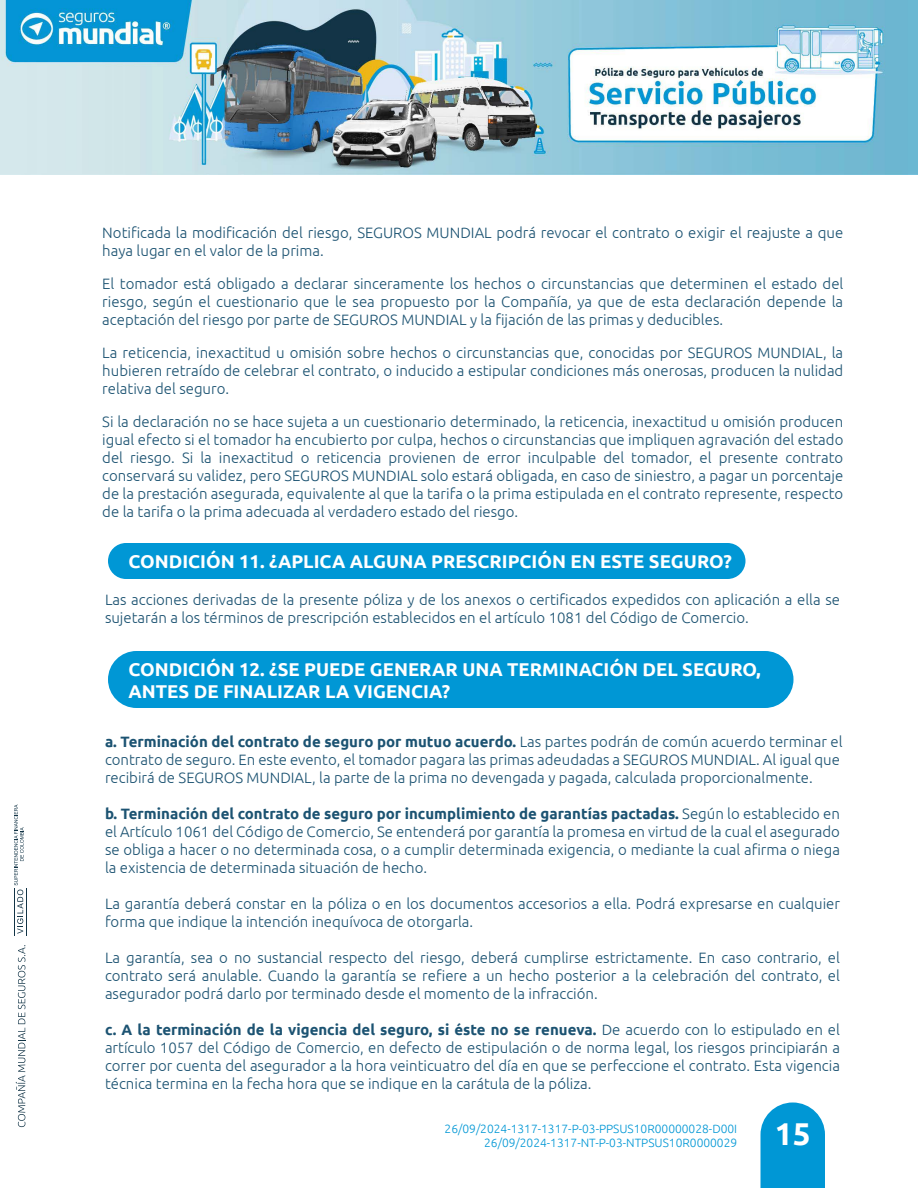
<style>
.page{position:relative;width:918px;height:1188px;background:#fff}
.page>*{position:absolute;margin:0;border:0;box-sizing:border-box;transform-origin:0 0}
.t1{font:700 31.5px "Ubuntu";color:#fff}
.t2{font:700 18.45px/22.2px "Ubuntu";color:#fff}
.t3{font:300 15px/18px "Ubuntu";color:#1c5372;text-align:justify}
.t4{font:300 12px/14.4px "Ubuntu";color:#0097d5;text-align:right}
.s1{font-weight:700}
</style>
<div class="page">
<div style="left:108px;top:543px;width:638px;height:36px;background:#0097d5;border-radius:18px"></div>
<div style="left:108px;top:651px;width:686px;height:57px;background:#0097d5;border-radius:28px"></div>
<svg style="left:760px;top:1102px;width:65px;height:86px;background:#17a0d8"></svg>
<svg style="left:14px;top:805px;width:10px;height:129px"></svg>
<hr style="left:14px;top:888px;width:1px;height:48px;background:#123446">
<hr style="left:26px;top:888px;width:1px;height:48px;background:#123446">
<svg style="left:16px;top:945px;width:9px;height:182px"></svg>
<img style="left:0;top:0;width:918px;height:175px">
<p class="t3" style="left:102px;top:223px;width:743px">Notificada la modificación del riesgo, SEGUROS MUNDIAL podrá revocar el contrato o exigir el reajuste a que haya lugar en el valor de la prima.</p>
<p class="t3" style="left:102px;top:274px;width:743px">El tomador está obligado a declarar sinceramente los hechos o circunstancias que determinen el estado del riesgo, según el cuestionario que le sea propuesto por la Compañía, ya que de esta declaración depende la aceptación del riesgo por parte de SEGUROS MUNDIAL y la fijación de las primas y deducibles.</p>
<p class="t3" style="left:102px;top:343px;width:743px">La reticencia, inexactitud u omisión sobre hechos o circunstancias que, conocidas por SEGUROS MUNDIAL, la hubieren retraído de celebrar el contrato, o inducido a estipular condiciones más onerosas, producen la nulidad relativa del seguro.</p>
<p class="t3" style="left:102px;top:412px;width:743px">Si la declaración no se hace sujeta a un cuestionario determinado, la reticencia, inexactitud u omisión producen igual efecto si el tomador ha encubierto por culpa, hechos o circunstancias que impliquen agravación del estado del riesgo. Si la inexactitud o reticencia provienen de error inculpable del tomador, el presente contrato conservará su validez, pero SEGUROS MUNDIAL solo estará obligada, en caso de siniestro, a pagar un porcentaje de la prestación asegurada, equivalente al que la tarifa o la prima estipulada en el contrato represente, respecto de la tarifa o la prima adecuada al verdadero estado del riesgo.</p>
<p class="t2" style="left:129px;top:550px;width:605px">CONDICIÓN 11. ¿APLICA ALGUNA PRESCRIPCIÓN EN ESTE SEGURO?</p>
<p class="t3" style="left:105px;top:590px;width:737px">Las acciones derivadas de la presente póliza y de los anexos o certificados expedidos con aplicación a ella se sujetarán a los términos de prescripción establecidos en el artículo 1081 del Código de Comercio.</p>
<p class="t2" style="left:129px;top:658px;width:634px">CONDICIÓN 12. ¿SE PUEDE GENERAR UNA TERMINACIÓN DEL SEGURO,<br>ANTES DE FINALIZAR LA VIGENCIA?</p>
<p class="t3" style="left:105px;top:732px;width:739px;text-align:left"><span class="s1">a. Terminación del contrato de seguro por mutuo acuerdo.</span> Las partes podrán de común acuerdo terminar el contrato de seguro. En este evento, el tomador pagara las primas adeudadas a SEGUROS MUNDIAL. Al igual que recibirá de SEGUROS MUNDIAL, la parte de la prima no devengada y pagada, calculada proporcionalmente.</p>
<p class="t3" style="left:105px;top:804px;width:737px"><span class="s1">b. Terminación del contrato de seguro por incumplimiento de garantías pactadas.</span> Según lo establecido en el Artículo 1061 del Código de Comercio, Se entenderá por garantía la promesa en virtud de la cual el asegurado se obliga a hacer o no determinada cosa, o a cumplir determinada exigencia, o mediante la cual afirma o niega la existencia de determinada situación de hecho.</p>
<p class="t3" style="left:105px;top:894px;width:737px">La garantía deberá constar en la póliza o en los documentos accesorios a ella. Podrá expresarse en cualquier forma que indique la intención inequívoca de otorgarla.</p>
<p class="t3" style="left:105px;top:948px;width:737px">La garantía, sea o no sustancial respecto del riesgo, deberá cumplirse estrictamente. En caso contrario, el contrato será anulable. Cuando la garantía se refiere a un hecho posterior a la celebración del contrato, el asegurador podrá darlo por terminado desde el momento de la infracción.</p>
<p class="t3" style="left:105px;top:1020px;width:737px"><span class="s1">c. A la terminación de la vigencia del seguro, si éste no se renueva.</span> De acuerdo con lo estipulado en el artículo 1057 del Código de Comercio, en defecto de estipulación o de norma legal, los riesgos principiarán a correr por cuenta del asegurador a la hora veinticuatro del día en que se perfeccione el contrato. Esta vigencia técnica termina en la fecha hora que se indique en la carátula de la póliza.</p>
<p class="t4" style="left:445px;top:1121px;width:294px">26/09/2024-1317-1317-P-03-PPSUS10R00000028-D00I<br>26/09/2024-1317-NT-P-03-NTPSUS10R0000029</p>
<h1 class="t1" style="left:775px;top:1115px;width:37px">15</h1>
</div>
